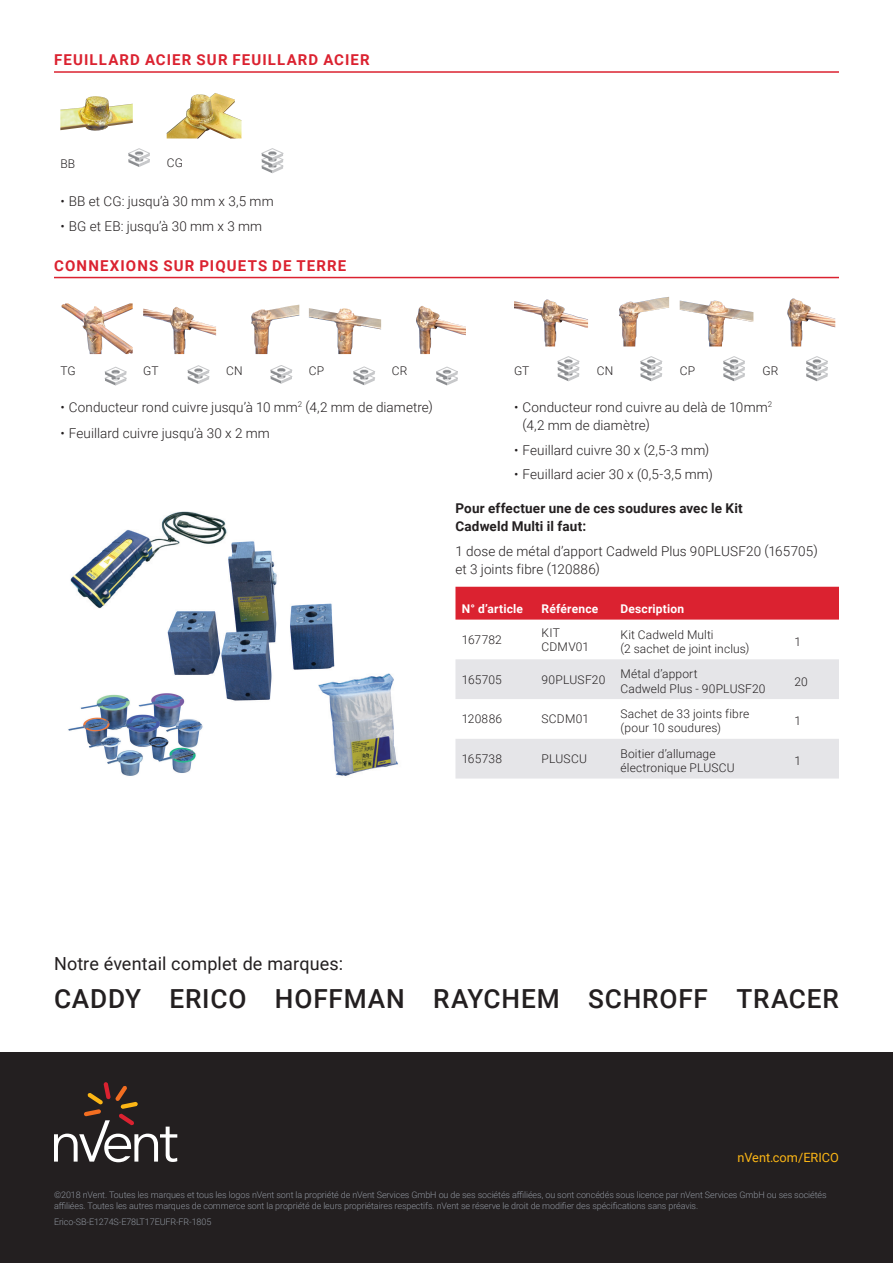
<style>
.page{position:relative;width:893px;height:1263px;background:#fff}
.page>*{position:absolute;margin:0;border:0;box-sizing:border-box;transform-origin:0 0}
.t1{font:500 26.25px "Roboto";letter-spacing:.03em;color:#231f20}
.t2{font:18px "Roboto";letter-spacing:.005em;color:#231f20}
.t3{font:700 15px "Roboto";letter-spacing:.075em;color:#db2230}
.t4{font:300 13.5px/18px "Roboto";letter-spacing:.005em;color:#231f20}
.t5{font:700 13.5px/18px "Roboto";letter-spacing:.01em;color:#231f20}
.t6{font:12.75px "Roboto";color:#fcb615}
.t7{font:300 12px/14.4px "Roboto";letter-spacing:.01em;color:#231f20}
.t8{font:700 12px "Roboto";letter-spacing:.015em;color:#fff}
.t9{font:300 9px/10.8px "Roboto";letter-spacing:-.01em;color:#8f959e}
</style>
<div class="page">
<hr style="left:54px;top:71px;width:785px;height:2px;background:#db2230">
<hr style="left:54px;top:277px;width:785px;height:1px;background:#db2230">
<img style="left:60px;top:96px;width:73px;height:35px">
<svg style="left:128px;top:148px;width:22px;height:19px"></svg>
<img style="left:167px;top:93px;width:74px;height:45px">
<svg style="left:262px;top:148px;width:21px;height:25px"></svg>
<img style="left:61px;top:303px;width:72px;height:51px">
<svg style="left:105px;top:367px;width:22px;height:18px"></svg>
<img style="left:143px;top:307px;width:73px;height:47px">
<svg style="left:188px;top:365px;width:21px;height:19px"></svg>
<img style="left:251px;top:305px;width:48px;height:49px">
<svg style="left:270px;top:365px;width:22px;height:19px"></svg>
<img style="left:309px;top:308px;width:72px;height:46px">
<svg style="left:353px;top:367px;width:22px;height:18px"></svg>
<img style="left:416px;top:306px;width:50px;height:48px">
<svg style="left:436px;top:367px;width:22px;height:18px"></svg>
<img style="left:514px;top:299px;width:74px;height:47px">
<svg style="left:558px;top:356px;width:21px;height:25px"></svg>
<img style="left:619px;top:297px;width:50px;height:49px">
<svg style="left:640px;top:356px;width:22px;height:25px"></svg>
<img style="left:680px;top:300px;width:73px;height:46px">
<svg style="left:723px;top:356px;width:22px;height:25px"></svg>
<img style="left:787px;top:298px;width:48px;height:48px">
<svg style="left:806px;top:356px;width:22px;height:25px"></svg>
<img style="left:167px;top:541px;width:168px;height:160px">
<img style="left:68px;top:689px;width:135px;height:87px">
<img style="left:313px;top:672px;width:85px;height:104px">
<img style="left:70px;top:511px;width:158px;height:102px">
<div style="left:455px;top:587px;width:384px;height:33px;background:#db2230"></div>
<svg style="left:455px;top:659px;width:384px;height:119px;fill:#e5e5e8"></svg>
<div style="left:0;top:1053px;width:893px;height:210px;background:#231f20"></div>
<svg style="left:54px;top:1082px;width:123px;height:80px"></svg>
<h3 class="t3" style="left:54px;top:49px;width:317px">FEUILLARD ACIER SUR FEUILLARD ACIER</h3>
<h3 class="t7" style="left:60px;top:156px;width:16px">BB</h3>
<h3 class="t7" style="left:167px;top:155px;width:18px">CG</h3>
<h3 class="t4" style="left:60px;top:192px;width:215px">• BB et CG: jusqu’à 30 mm x 3,5 mm</h3>
<h3 class="t4" style="left:60px;top:217px;width:203px">• BG et EB: jusqu’à 30 mm x 3 mm</h3>
<h3 class="t3" style="left:54px;top:255px;width:294px">CONNEXIONS SUR PIQUETS DE TERRE</h3>
<h3 class="t7" style="left:60px;top:363px;width:17px">TG</h3>
<h3 class="t7" style="left:143px;top:363px;width:17px">GT</h3>
<h3 class="t7" style="left:226px;top:363px;width:18px">CN</h3>
<h3 class="t7" style="left:309px;top:363px;width:17px">CP</h3>
<h3 class="t7" style="left:392px;top:363px;width:17px">CR</h3>
<h3 class="t7" style="left:514px;top:363px;width:17px">GT</h3>
<h3 class="t7" style="left:597px;top:363px;width:18px">CN</h3>
<h3 class="t7" style="left:680px;top:363px;width:17px">CP</h3>
<h3 class="t7" style="left:762px;top:363px;width:17px">GR</h3>
<h3 class="t4" style="left:60px;top:397px;width:374px">• Conducteur rond cuivre jusqu’à 10 mm<sup>2</sup> (4,2 mm de diametre)</h3>
<h3 class="t4" style="left:60px;top:424px;width:211px">• Feuillard cuivre jusqu’à 30 x 2 mm</h3>
<h3 class="t4" style="left:522px;top:397px;width:251px;text-indent:-9px">• Conducteur rond cuivre au delà de 10mm<sup>2 </sup>(4,2 mm de diamètre)</h3>
<h3 class="t4" style="left:514px;top:440px;width:197px">• Feuillard cuivre 30 x (2,5-3 mm)</h3>
<h3 class="t4" style="left:514px;top:465px;width:200px">• Feuillard acier 30 x (0,5-3,5 mm)</h3>
<h3 class="t5" style="left:455px;top:499px;width:289px">Pour effectuer une de ces soudures avec le Kit<br>Cadweld Multi il faut:</h3>
<h3 class="t4" style="left:455px;top:542px;width:364px">1 dose de métal d’apport Cadweld Plus 90PLUSF20 (165705) et 3 joints fibre (120886)</h3>
<h3 class="t8" style="left:462px;top:600px;width:63px">N° d’article</h3>
<h3 class="t8" style="left:542px;top:600px;width:58px">Référence</h3>
<h3 class="t8" style="left:620px;top:600px;width:65px">Description</h3>
<h3 class="t7" style="left:462px;top:632px;width:42px">167782</h3>
<h3 class="t7" style="left:542px;top:625px;width:49px">KIT<br>CDMV01</h3>
<h3 class="t7" style="left:620px;top:627px;width:130px">Kit Cadweld Multi<br>(2 sachet de joint inclus)</h3>
<h3 class="t7" style="left:794px;top:634px;width:8px">1</h3>
<h3 class="t7" style="left:462px;top:672px;width:42px">165705</h3>
<h3 class="t7" style="left:542px;top:672px;width:65px">90PLUSF20</h3>
<h3 class="t7" style="left:620px;top:666px;width:147px">Métal d’apport<br>Cadweld Plus - 90PLUSF20</h3>
<h3 class="t7" style="left:794px;top:674px;width:15px">20</h3>
<h3 class="t7" style="left:462px;top:711px;width:42px">120886</h3>
<h3 class="t7" style="left:542px;top:711px;width:49px">SCDM01</h3>
<h3 class="t7" style="left:620px;top:706px;width:130px">Sachet de 33 joints fibre (pour 10 soudures)</h3>
<h3 class="t7" style="left:794px;top:713px;width:8px">1</h3>
<h3 class="t7" style="left:462px;top:751px;width:42px">165738</h3>
<h3 class="t7" style="left:542px;top:751px;width:47px">PLUSCU</h3>
<h3 class="t7" style="left:620px;top:746px;width:116px">Boitier d’allumage électronique PLUSCU</h3>
<h3 class="t7" style="left:794px;top:753px;width:8px">1</h3>
<h2 class="t2" style="left:54px;top:951px;width:290px">Notre éventail complet de marques:</h2>
<h1 class="t1" style="left:54px;top:980px;width:786px">CADDY ERICO HOFFMAN RAYCHEM SCHROFF TRACER</h1>
<h3 class="t6" style="left:737px;top:1149px;width:103px">nVent.com/ERICO</h3>
<p class="t9" style="left:54px;top:1189px;width:774px">©2018 nVent. Toutes les marques et tous les logos nVent sont la propriété de nVent Services GmbH ou de ses sociétés affiliées, ou sont concédés sous licence par nVent Services GmbH ou ses sociétés affiliées. Toutes les autres marques de commerce sont la propriété de leurs propriétaires respectifs. nVent se réserve le droit de modifier des spécifications sans préavis.</p>
<p class="t9" style="left:54px;top:1216px;width:159px">Erico-SB-E1274S-E78LT17EUFR-FR-1805</p>
</div>
